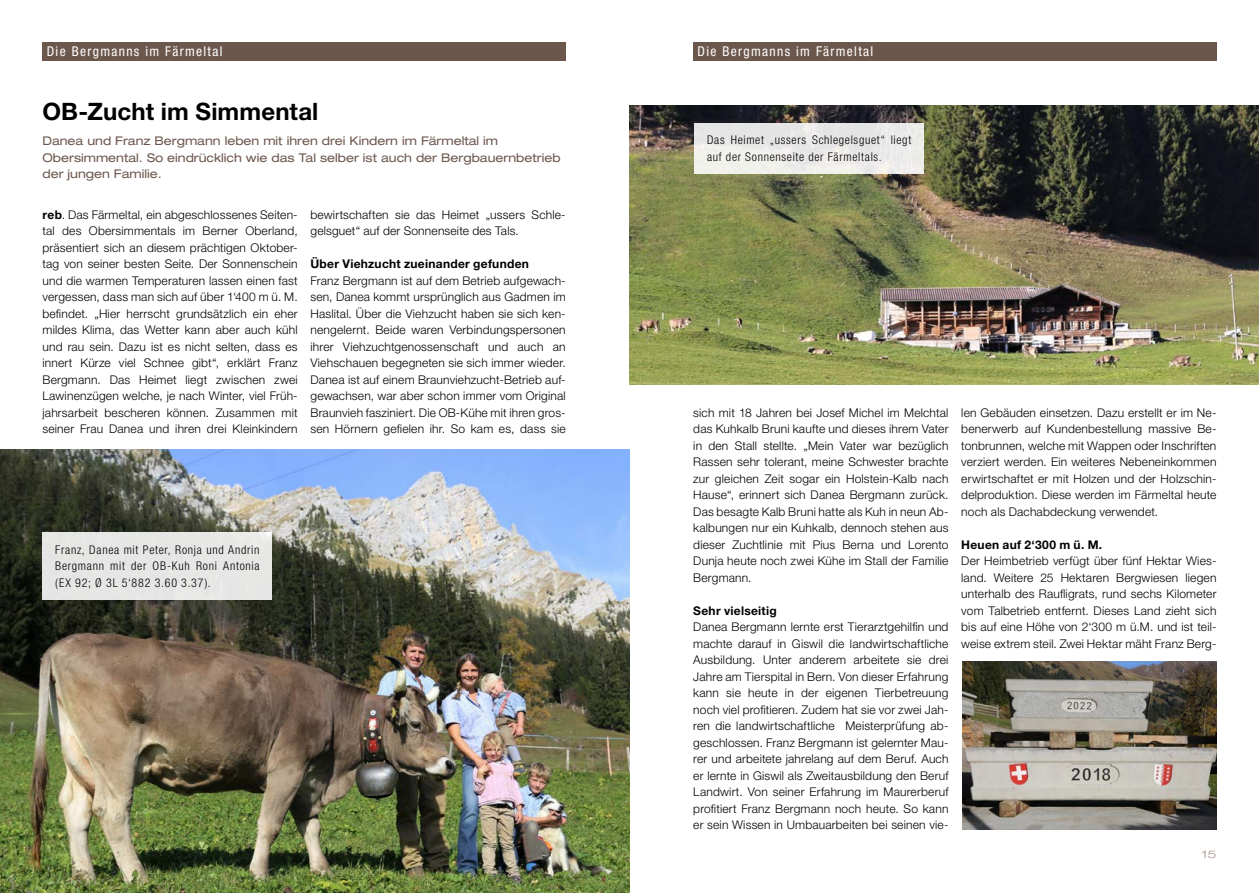
<style>
.page{position:relative;width:1259px;height:893px;background:#fff}
.page>*{position:absolute;margin:0;border:0;box-sizing:border-box;transform-origin:0 0}
.t1{font:700 24px "Helvetica Neue LT Std";letter-spacing:.005em;color:#000}
.t2{font:condensed 13.5px "Helvetica Neue LT Std";letter-spacing:.1em;color:#fff}
.t3{font:300 12px/16.5px "Helvetica Neue LT Std";letter-spacing:.015em;color:#000;text-align:justify}
.t4{font:300 condensed 12px/16.5px "Helvetica Neue LT Std";letter-spacing:.06em;color:#000;text-align:justify}
.t5{font:expanded 12px/16.5px "Helvetica Neue LT Std";color:#6c574d}
.t6{font:700 12px "Helvetica Neue LT Std";letter-spacing:.025em;color:#000}
.t7{font:300 expanded 10.5px "Helvetica Neue LT Std";color:#ab988f;scale:1.3 1}
.s1{font-weight:700}
</style>
<div class="page">
<div style="left:43px;top:43px;width:523px;height:18px;background:#6c574d"></div>
<img style="left:0;top:450px;width:629px;height:443px">
<div style="left:43px;top:532px;width:229px;height:67px;background:#e6e7e5"></div>
<div style="left:693px;top:43px;width:523px;height:18px;background:#6c574d"></div>
<img style="left:629px;top:106px;width:630px;height:279px">
<div style="left:694px;top:123px;width:230px;height:50px;background:#ebeae9"></div>
<img style="left:962px;top:661px;width:254px;height:168px">
<p class="t2" style="left:47px;top:44px;width:177px">Die Bergmanns im Färmeltal</p>
<h1 class="t1" style="left:43px;top:97px;width:277px">OB-Zucht im Simmental</h1>
<p class="t5" style="left:43px;top:133px;width:519px">Danea und Franz Bergmann leben mit ihren drei Kindern im Färmeltal im<br>Obersimmental. So eindrücklich wie das Tal selber ist auch der Bergbauernbetrieb der jungen Familie.</p>
<p class="t3" style="left:43px;top:206px;width:257px"><span class="s1">reb</span>. Das Färmeltal, ein abgeschlossenes Seiten&shy;tal des Obersimmentals im Berner Oberland, präsentiert sich an diesem prächtigen Oktober&shy;tag von seiner besten Seite. Der Sonnenschein und die warmen Temperaturen lassen einen fast vergessen, dass man sich auf über 1‘400 m ü. M. befindet. „Hier herrscht grundsätzlich ein eher mildes Klima, das Wetter kann aber auch kühl und rau sein. Dazu ist es nicht selten, dass es innert Kürze viel Schnee gibt“, erklärt Franz Bergmann. Das Heimet liegt zwischen zwei Lawinenzügen welche, je nach Winter, viel Früh&shy;jahrsarbeit bescheren können. Zusammen mit seiner Frau Danea und ihren drei Kleinkindern</p>
<p class="t3" style="left:310px;top:206px;width:257px">bewirtschaften sie das Heimet „ussers Schle&shy;gelsguet“ auf der Sonnenseite des Tals.</p>
<p class="t6" style="left:310px;top:256px;width:220px">Über Viehzucht zueinander gefunden</p>
<p class="t3" style="left:310px;top:272px;width:257px;text-align:left">Franz Bergmann ist auf dem Betrieb aufgewach&shy;sen, Danea kommt ursprünglich aus Gadmen im Haslital. Über die Viehzucht haben sie sich ken&shy;nengelernt. Beide waren Verbindungspersonen ihrer Viehzuchtgenossenschaft und auch an Viehschauen begegneten sie sich immer wieder.<br>Danea ist auf einem Braunviehzucht-Betrieb auf&shy;gewachsen, war aber schon immer vom Original Braunvieh fasziniert. Die OB-Kühe mit ihren gros&shy;sen Hörnern gefielen ihr. So kam es, dass sie</p>
<p class="t4" style="left:55px;top:541px;width:206px">Franz, Danea mit Peter, Ronja und Andrin Bergmann mit der OB-Kuh Roni Antonia (EX 92; Ø 3L 5‘882 3.60 3.37).</p>
<p class="t2" style="left:697px;top:44px;width:177px">Die Bergmanns im Färmeltal</p>
<p class="t4" style="left:707px;top:132px;width:206px">Das Heimet „ussers Schlegelsguet“ liegt auf der Sonnenseite der Färmeltals.</p>
<p class="t3" style="left:693px;top:404px;width:257px">sich mit 18 Jahren bei Josef Michel im Melchtal das Kuhkalb Bruni kaufte und dieses ihrem Vater in den Stall stellte. „Mein Vater war bezüglich Rassen sehr tolerant, meine Schwester brachte zur gleichen Zeit sogar ein Holstein-Kalb nach Hause“, erinnert sich Danea Bergmann zurück.<br>Das besagte Kalb Bruni hatte als Kuh in neun Ab&shy;kalbungen nur ein Kuhkalb, dennoch stehen aus dieser Zuchtlinie mit Pius Berna und Lorento Dunja heute noch zwei Kühe im Stall der Familie Bergmann.</p>
<p class="t6" style="left:693px;top:603px;width:85px">Sehr vielseitig</p>
<p class="t3" style="left:693px;top:618px;width:257px">Danea Bergmann lernte erst Tierarztgehilfin und machte darauf in Giswil die landwirtschaftliche Ausbildung. Unter anderem arbeitete sie drei Jahre am Tierspital in Bern. Von dieser Erfahrung kann sie heute in der eigenen Tierbetreuung noch viel profitieren. Zudem hat sie vor zwei Jah&shy;ren die landwirtschaftliche Meisterprüfung ab&shy;geschlossen. Franz Bergmann ist gelernter Mau&shy;rer und arbeitete jahrelang auf dem Beruf. Auch er lernte in Giswil als Zweitausbildung den Beruf Landwirt. Von seiner Erfahrung im Maurerberuf profitiert Franz Bergmann noch heute. So kann er sein Wissen in Umbauarbeiten bei seinen vie-</p>
<p class="t3" style="left:961px;top:404px;width:257px">len Gebäuden einsetzen. Dazu erstellt er im Ne&shy;benerwerb auf Kundenbestellung massive Be&shy;tonbrunnen, welche mit Wappen oder Inschriften verziert werden. Ein weiteres Nebeneinkommen erwirtschaftet er mit Holzen und der Holzschin&shy;delproduktion. Diese werden im Färmeltal heute noch als Dachabdeckung verwendet.</p>
<p class="t6" style="left:961px;top:537px;width:142px">Heuen auf 2‘300 m ü. M.</p>
<p class="t3" style="left:961px;top:552px;width:257px">Der Heimbetrieb verfügt über fünf Hektar Wies&shy;land. Weitere 25 Hektaren Bergwiesen liegen unterhalb des Raufligrats, rund sechs Kilometer vom Talbetrieb entfernt. Dieses Land zieht sich bis auf eine Höhe von 2‘300 m ü.M. und ist teil&shy;weise extrem steil. Zwei Hektar mäht Franz Berg-</p>
<p class="t7" style="left:1201px;top:848px;width:13px">15</p>
</div>
